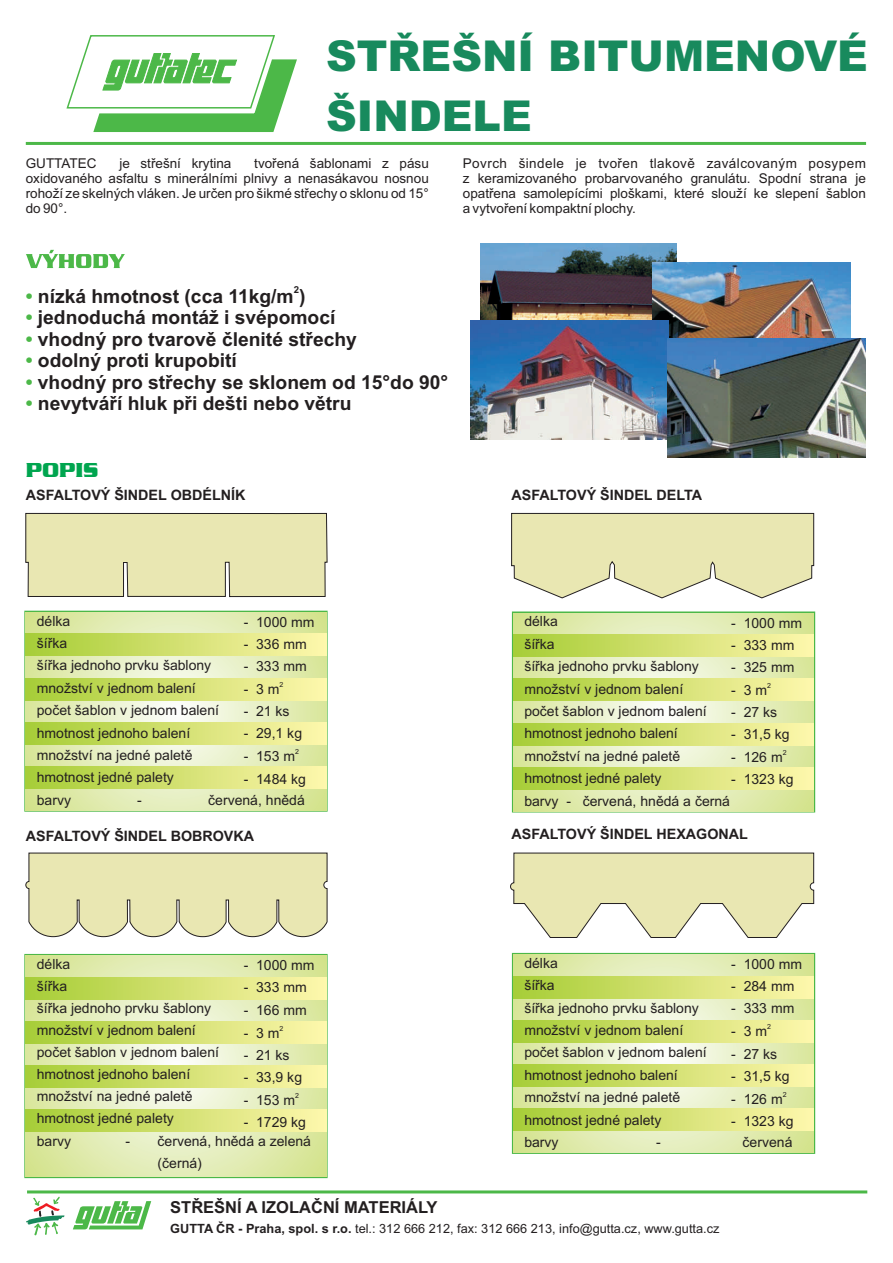
<style>
.page{position:relative;width:893px;height:1263px;background:#fff}
.page>*{position:absolute;margin:0;border:0;box-sizing:border-box;transform-origin:0 0}
.t1{font:900 42.6px/60px "Arial";color:#188a5d}
.t2{font:700 21px "Serpentine D";color:#00a54f}
.t3{font:700 19.2px "Arial";color:#231f20}
.t4{font:700 16.5px "Arial";color:#231f20}
.t5{font:700 14.25px "Arial";color:#231f20}
.t6{font:13.95px/22.4px "Arial";color:#231f20}
.t7{font:13.5px "Arial";color:#231f20}
.t8{font:13.5px "Arial";letter-spacing:.03em;color:#231f20}
.t9{font:12.75px "Arial";color:#231f20}
.t10{font:700 9.6px "Arial";color:#231f20}
.t11{font:7.05px "Arial";color:#231f20}
.s1{color:#4cb848}
.s2{font-weight:700}
</style>
<div class="page">
<svg style="left:66px;top:35px;width:231px;height:97px"></svg>
<svg style="left:26px;top:250px;width:99px;height:18px"></svg>
<svg style="left:73px;top:1201px;width:78px;height:28px"></svg>
<svg style="left:26px;top:1197px;width:39px;height:38px"></svg>
<hr style="left:27px;top:1190px;width:840px;height:3px;background:#4cb848">
<hr style="left:26px;top:142px;width:840px;height:3px;background:#4cb848">
<img style="left:480px;top:243px;width:196px;height:77px">
<img style="left:652px;top:262px;width:198px;height:77px">
<img style="left:470px;top:320px;width:198px;height:119px">
<img style="left:668px;top:339px;width:198px;height:118px">
<svg style="left:25px;top:852px;width:303px;height:85px;background:#e2e0b1"></svg>
<div style="left:24px;top:954px;width:304px;height:224px;border:3px solid #4cb848"></div>
<svg style="left:26px;top:955px;width:300px;height:221px;background:#e3edb7"></svg>
<div style="left:26px;top:977px;width:300px;height:22px;background:linear-gradient(to right,#a6cc35,#fef6ac)"></div>
<div style="left:26px;top:1065px;width:300px;height:22px;background:linear-gradient(to right,#a6cc35,#fef6ac)"></div>
<div style="left:26px;top:1110px;width:300px;height:22px;background:linear-gradient(to right,#a6cc35,#fef6ac)"></div>
<div style="left:26px;top:1021px;width:300px;height:22px;background:linear-gradient(to right,#a6cc35,#fef6ac)"></div>
<div style="left:25px;top:513px;width:303px;height:84px;background:#e9e7b2"></div>
<div style="left:512px;top:611px;width:303px;height:201px;border:3px solid #4cb848"></div>
<svg style="left:513px;top:613px;width:301px;height:198px;background:#e3edb8"></svg>
<div style="left:513px;top:635px;width:301px;height:22px;background:linear-gradient(to right,#a6cc35,#fef6ad)"></div>
<div style="left:513px;top:723px;width:301px;height:22px;background:linear-gradient(to right,#a6cc35,#fef6ad)"></div>
<div style="left:513px;top:767px;width:301px;height:22px;background:linear-gradient(to right,#a6cc35,#fef6ad)"></div>
<div style="left:513px;top:679px;width:301px;height:22px;background:linear-gradient(to right,#a6cc35,#fef6ad)"></div>
<svg style="left:511px;top:513px;width:303px;height:85px;background:#e5e3b6"></svg>
<div style="left:24px;top:611px;width:304px;height:201px;border:3px solid #4cb848"></div>
<svg style="left:26px;top:612px;width:300px;height:198px;background:#e3edb8"></svg>
<div style="left:26px;top:634px;width:300px;height:22px;background:linear-gradient(to right,#a6cc35,#fef6ac)"></div>
<div style="left:26px;top:722px;width:300px;height:22px;background:linear-gradient(to right,#a6cc35,#fef6ac)"></div>
<div style="left:26px;top:766px;width:300px;height:22px;background:linear-gradient(to right,#a6cc35,#fef6ac)"></div>
<div style="left:26px;top:678px;width:300px;height:22px;background:linear-gradient(to right,#a6cc35,#fef6ac)"></div>
<div style="left:512px;top:953px;width:303px;height:201px;border:3px solid #4cb848"></div>
<svg style="left:513px;top:954px;width:301px;height:198px;background:#e3edb9"></svg>
<div style="left:513px;top:976px;width:301px;height:22px;background:linear-gradient(to right,#a6cc35,#fef6ad)"></div>
<div style="left:513px;top:1064px;width:301px;height:22px;background:linear-gradient(to right,#a6cc35,#fef6ad)"></div>
<div style="left:513px;top:1108px;width:301px;height:23px;background:linear-gradient(to right,#a6cc35,#fef6ad)"></div>
<div style="left:513px;top:1020px;width:301px;height:22px;background:linear-gradient(to right,#a6cc35,#fef6ad)"></div>
<svg style="left:510px;top:852px;width:304px;height:86px"></svg>
<h1 class="t1" style="left:326px;top:31px;width:543px">STØEŠNÍ BITUMENOVÉ<br>ŠINDELE</h1>
<p class="t7" style="left:26px;top:158px;width:72px">GUTTATEC</p>
<p class="t7" style="left:119px;top:158px;width:114px">je støešní krytina</p>
<p class="t7" style="left:254px;top:158px;width:176px">tvoøená šablonami z pásu</p>
<p class="t8" style="left:463px;top:158px;width:404px">Povrch šindele je tvoøen tlakovì zaválcovaným posypem</p>
<p class="t7" style="left:26px;top:173px;width:404px">oxidovaného asfaltu s minerálními plnivy a nenasákavou nosnou</p>
<p class="t7" style="left:463px;top:173px;width:405px">z keramizovaného probarvovaného granulátu. Spodní strana je</p>
<p class="t7" style="left:26px;top:188px;width:405px">rohoží ze skelných vláken. Je urèen pro šikmé støechy o sklonu od 15°</p>
<p class="t7" style="left:463px;top:188px;width:404px">opatøena samolepícími ploškami, které slouží ke slepení šablon</p>
<p class="t7" style="left:26px;top:203px;width:43px">do 90°.</p>
<p class="t7" style="left:463px;top:203px;width:175px">a vytvoøení kompaktní plochy.</p>
<p class="t10" style="left:294px;top:286px;width:7px">2</p>
<h3 class="t3" style="left:26px;top:289px;width:281px"><span class="s1">•</span> nízká hmotnost (cca 11kg/m )</h3>
<h3 class="t3" style="left:26px;top:310px;width:311px"><span class="s1">•</span> jednoduchá montáž i svépomocí</h3>
<h3 class="t3" style="left:26px;top:332px;width:333px"><span class="s1">•</span> vhodný pro tvarovì èlenité støechy</h3>
<h3 class="t3" style="left:26px;top:353px;width:213px"><span class="s1">•</span> odolný proti krupobití</h3>
<h3 class="t3" style="left:26px;top:375px;width:424px"><span class="s1">•</span> vhodný pro støechy se sklonem od 15°do 90°</h3>
<h3 class="t3" style="left:26px;top:396px;width:327px"><span class="s1">•</span> nevytváøí hluk pøi dešti nebo vìtru</h3>
<h2 class="t2" style="left:26px;top:460px;width:74px">POPIS</h2>
<p class="t5" style="left:26px;top:490px;width:221px">ASFALTOVÝ ŠINDEL OBDÉLNÍK</p>
<p class="t5" style="left:512px;top:490px;width:192px">ASFALTOVÝ ŠINDEL DELTA</p>
<p class="t6" style="left:37px;top:611px;width:184px">délka<br>šíøka<br>šíøka jednoho prvku šablony množství v jednom balení poèet šablon v jednom balení hmotnost jednoho balení množství na jedné paletì hmotnost jedné palety<br>barvy</p>
<p class="t6" style="left:244px;top:612px;width:72px">- 1000 mm</p>
<p class="t6" style="left:244px;top:634px;width:65px">- 336 mm</p>
<p class="t6" style="left:244px;top:656px;width:65px">- 333 mm</p>
<p class="t11" style="left:279px;top:682px;width:5px">2</p>
<p class="t6" style="left:244px;top:679px;width:37px">- 3 m</p>
<p class="t6" style="left:244px;top:701px;width:47px">- 21 ks</p>
<p class="t6" style="left:244px;top:724px;width:60px">- 29,1 kg</p>
<p class="t11" style="left:295px;top:749px;width:5px">2</p>
<p class="t6" style="left:244px;top:747px;width:53px">- 153 m</p>
<p class="t6" style="left:244px;top:769px;width:64px">- 1484 kg</p>
<p class="t6" style="left:137px;top:790px;width:6px">-</p>
<p class="t6" style="left:208px;top:790px;width:98px">èervená, hnìdá</p>
<p class="t6" style="left:524px;top:612px;width:207px">délka<br>šíøka<br>šíøka jednoho prvku šablony množství v jednom balení<br>poèet šablon v jednom balení hmotnost jednoho balení množství na jedné paletì hmotnost jedné palety<br>barvy - èervená, hnìdá a èerná</p>
<p class="t6" style="left:731px;top:613px;width:72px">- 1000 mm</p>
<p class="t6" style="left:731px;top:635px;width:65px">- 333 mm</p>
<p class="t6" style="left:731px;top:657px;width:65px">- 325 mm</p>
<p class="t11" style="left:767px;top:683px;width:5px">2</p>
<p class="t6" style="left:731px;top:680px;width:37px">- 3 m</p>
<p class="t6" style="left:731px;top:702px;width:47px">- 27 ks</p>
<p class="t6" style="left:731px;top:724px;width:60px">- 31,5 kg</p>
<p class="t11" style="left:783px;top:750px;width:5px">2</p>
<p class="t6" style="left:731px;top:747px;width:53px">- 126 m</p>
<p class="t6" style="left:731px;top:769px;width:64px">- 1323 kg</p>
<p class="t5" style="left:26px;top:830px;width:230px">ASFALTOVÝ ŠINDEL BOBROVKA</p>
<p class="t5" style="left:512px;top:829px;width:238px">ASFALTOVÝ ŠINDEL HEXAGONAL</p>
<p class="t6" style="left:37px;top:954px;width:184px">délka<br>šíøka<br>šíøka jednoho prvku šablony množství v jednom balení poèet šablon v jednom balení hmotnost jednoho balení množství na jedné paletì hmotnost jedné palety<br>barvy</p>
<p class="t6" style="left:244px;top:955px;width:72px">- 1000 mm</p>
<p class="t6" style="left:244px;top:978px;width:65px">- 333 mm</p>
<p class="t6" style="left:244px;top:1000px;width:65px">- 166 mm</p>
<p class="t11" style="left:279px;top:1025px;width:5px">2</p>
<p class="t6" style="left:244px;top:1023px;width:37px">- 3 m</p>
<p class="t6" style="left:244px;top:1045px;width:47px">- 21 ks</p>
<p class="t6" style="left:244px;top:1067px;width:60px">- 33,9 kg</p>
<p class="t11" style="left:295px;top:1092px;width:5px">2</p>
<p class="t6" style="left:244px;top:1090px;width:53px">- 153 m</p>
<p class="t6" style="left:244px;top:1112px;width:64px">- 1729 kg</p>
<p class="t6" style="left:158px;top:1131px;width:155px;text-indent:-32px">- èervená, hnìdá a zelená (èerná)</p>
<p class="t6" style="left:524px;top:953px;width:184px">délka<br>šíøka<br>šíøka jednoho prvku šablony množství v jednom balení poèet šablon v jednom balení hmotnost jednoho balení množství na jedné paletì hmotnost jedné palety<br>barvy</p>
<p class="t6" style="left:731px;top:954px;width:72px">- 1000 mm</p>
<p class="t6" style="left:731px;top:976px;width:65px">- 284 mm</p>
<p class="t6" style="left:731px;top:999px;width:65px">- 333 mm</p>
<p class="t11" style="left:767px;top:1024px;width:5px">2</p>
<p class="t6" style="left:731px;top:1022px;width:37px">- 3 m</p>
<p class="t6" style="left:731px;top:1044px;width:47px">- 27 ks</p>
<p class="t6" style="left:731px;top:1066px;width:60px">- 31,5 kg</p>
<p class="t11" style="left:783px;top:1091px;width:5px">2</p>
<p class="t6" style="left:731px;top:1089px;width:53px">- 126 m</p>
<p class="t6" style="left:731px;top:1111px;width:64px">- 1323 kg</p>
<p class="t6" style="left:656px;top:1132px;width:6px">-</p>
<p class="t6" style="left:743px;top:1132px;width:51px">èervená</p>
<p class="t4" style="left:170px;top:1201px;width:269px">STØEŠNÍ A IZOLAÈNÍ MATERIÁLY</p>
<p class="t9" style="left:170px;top:1224px;width:551px"><span class="s2">GUTTA ÈR - Praha, spol. s r.o.</span> tel.: 312 666 212, fax: 312 666 213, info@gutta.cz, www.gutta.cz</p>
</div>
